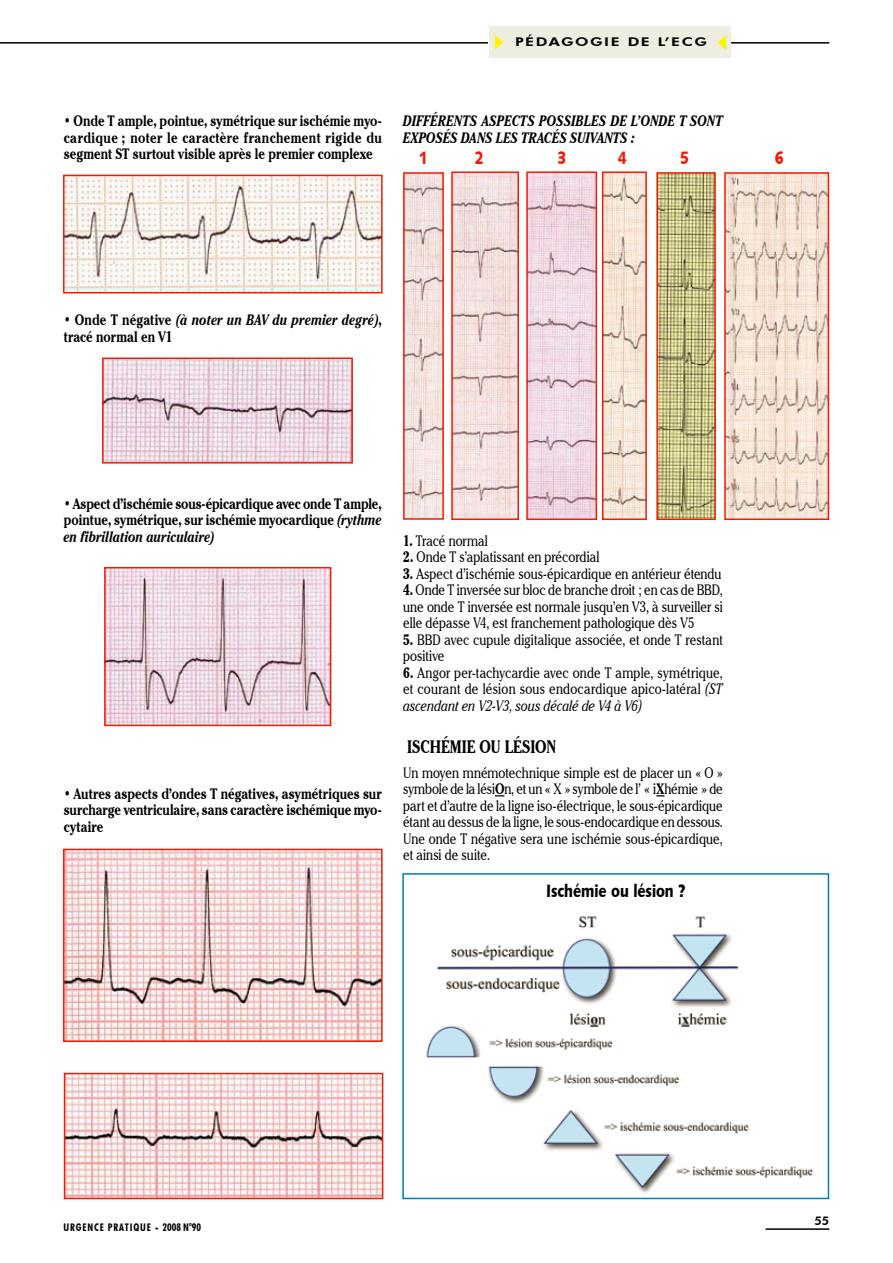
<style>
.page{position:relative;width:893px;height:1263px;background:#fff}
.page>*{position:absolute;margin:0;border:0;box-sizing:border-box;transform-origin:0 0}
.t1{font:18px "Humanist 531 BT Black A";color:#000;scale:.8 1}
.t2{font:700 18px "Cheltenham IT Cby BT";letter-spacing:.005em;color:#000;scale:.8 1}
.t3{font:18px "Humanist 531 BT Black A";color:#ee1c06;scale:.8 1}
.t4{font:15px/16.5px "Cheltenham IT Cby BT";color:#000;text-align:justify;scale:.8 1}
.t5{font:700 15px/16.5px "Cheltenham IT Cby BT";letter-spacing:.01em;color:#000;text-align:justify;scale:.8 1}
.t6{font:italic 700 15px/16.5px "Cheltenham IT Cby BT";letter-spacing:.02em;color:#000;scale:.8 1}
.t7{font:800 12px "Futura BT";letter-spacing:.1em;color:#000;scale:1.3 1}
.t8{font:800 12px "Futura BT";letter-spacing:.1em;color:#000}
.t9{font:700 condensed 10.5px "Futura BT";letter-spacing:.08em;color:#000}
.t10{font:700 condensed 6.15px "Futura BT";color:#000}
.s1{font-weight:400}
.s2{font-style:italic}
.s3{font-weight:700}
</style>
<div class="page">
<hr style="left:0;top:42px;width:829px;height:2px;background:#000">
<hr style="left:765px;top:1228px;width:64px;height:2px;background:#000">
<div style="left:489px;top:26px;width:241px;height:32px;background:#edede2"></div>
<svg style="left:494px;top:35px;width:10px;height:15px"></svg>
<svg style="left:717px;top:35px;width:10px;height:15px"></svg>
<img style="left:66px;top:178px;width:314px;height:112px">
<div style="left:63px;top:175px;width:320px;height:118px;border:2px solid #ee1c06"></div>
<img style="left:105px;top:360px;width:245px;height:101px">
<div style="left:102px;top:357px;width:251px;height:107px;border:2px solid #ee1c06"></div>
<img style="left:107px;top:570px;width:221px;height:153px">
<div style="left:104px;top:567px;width:227px;height:159px;border:2px solid #ee1c06"></div>
<img style="left:66px;top:852px;width:314px;height:187px">
<div style="left:63px;top:849px;width:320px;height:193px;border:2px solid #ee1c06"></div>
<img style="left:67px;top:1076px;width:313px;height:120px">
<div style="left:64px;top:1073px;width:319px;height:126px;border:2px solid #ee1c06"></div>
<img style="left:406px;top:175px;width:35px;height:342px">
<div style="left:403px;top:172px;width:41px;height:348px;border:2px solid #ee1c06"></div>
<img style="left:454px;top:174px;width:62px;height:343px">
<div style="left:451px;top:171px;width:68px;height:349px;border:2px solid #ee1c06"></div>
<img style="left:529px;top:174px;width:65px;height:343px">
<div style="left:526px;top:171px;width:71px;height:349px;border:2px solid #ee1c06"></div>
<img style="left:605px;top:174px;width:39px;height:343px">
<div style="left:602px;top:171px;width:45px;height:349px;border:2px solid #ee1c06"></div>
<img style="left:659px;top:175px;width:54px;height:342px">
<div style="left:656px;top:172px;width:60px;height:348px;border:2px solid #ee1c06"></div>
<img style="left:727px;top:175px;width:99px;height:342px">
<div style="left:724px;top:172px;width:105px;height:348px;border:2px solid #ee1c06"></div>
<img style="left:426px;top:916px;width:388px;height:277px">
<div style="left:402px;top:873px;width:427px;height:326px;border:2px solid #007fc0"></div>
<p class="t7" style="left:515px;top:34px;width:149px">PÉDAGOGIE DE L’ECG</p>
<p class="t5" style="left:64px;top:112px;width:399px"><span class="s1">•</span> Onde T ample, pointue, symétrique sur ischémie myo&shy;cardique ; noter le caractère franchement rigide du segment ST surtout visible après le premier complexe</p>
<p class="t6" style="left:403px;top:112px;width:401px">DIFFÉRENTS ASPECTS POSSIBLES DE L’ONDE T SONT<br>EXPOSÉS DANS LES TRACÉS SUIVANTS :</p>
<p class="t3" style="left:419px;top:147px;width:13px">1</p>
<p class="t3" style="left:475px;top:147px;width:13px">2</p>
<p class="t3" style="left:557px;top:147px;width:13px">3</p>
<p class="t3" style="left:618px;top:147px;width:13px">4</p>
<p class="t3" style="left:680px;top:147px;width:13px">5</p>
<p class="t3" style="left:775px;top:147px;width:13px">6</p>
<p class="t5" style="left:64px;top:311px;width:399px"><span class="s1">•</span> Onde T négative <span class="s2">(À NOTER UN BAV DU PREMIER DEGRÉ)</span>, tracé normal en V1</p>
<p class="t5" style="left:64px;top:495px;width:399px"><span class="s1">•</span> Aspect d’ischémie sous-épicardique avec onde T ample, pointue, symétrique, sur ischémie myocardique <span class="s2">(RYTHME EN FIBRILLATION AURICULAIRE)</span></p>
<p class="t5" style="left:64px;top:785px;width:399px"><span class="s1">•</span> Autres aspects d’ondes T négatives, asymétriques sur surcharge ventriculaire, sans caractère ischémique myo&shy;cytaire</p>
<p class="t4" style="left:403px;top:532px;width:108px"><span class="s3">1.</span> Tracé normal</p>
<p class="t4" style="left:403px;top:548px;width:247px"><span class="s3">2.</span> Onde T s’aplatissant en précordial</p>
<p class="t4" style="left:403px;top:565px;width:400px"><span class="s3">3.</span> Aspect d’ischémie sous-épicardique en antérieur étendu</p>
<p class="t4" style="left:403px;top:581px;width:401px"><span class="s3">4.</span> Onde T inversée sur bloc de branche droit ; en cas de BBD, une onde T inversée est normale jusqu’en V3, à surveiller si elle dépasse V4, est franchement pathologique dès V5</p>
<p class="t4" style="left:403px;top:631px;width:401px"><span class="s3">5.</span> BBD avec cupule digitalique associée, et onde T restant positive</p>
<p class="t4" style="left:403px;top:664px;width:401px"><span class="s3">6.</span> Angor per-tachycardie avec onde T ample, symétrique, et courant de lésion sous endocardique apico-latéral <span class="s2">(ST ascendant en V2-V3, sous décalé de V4 à V6)</span></p>
<p class="t2" style="left:407px;top:735px;width:188px">Ischémie ou lésion</p>
<p class="t4" style="left:403px;top:764px;width:401px">Un moyen mnémotechnique simple est de placer un « O » symbole de la lési<span class="s3">O</span>n, et un « X » symbole de l’ « i<span class="s3">X</span>hémie » de part et d’autre de la ligne iso-électrique, le sous-épicardique étant au dessus de la ligne, le sous-endocardique en dessous.<br>Une onde T négative sera une ischémie sous-épicardique, et ainsi de suite.</p>
<p class="t1" style="left:546px;top:879px;width:176px">Ischémie ou lésion ?</p>
<p class="t10" style="left:189px;top:1220px;width:4px">o</p>
<p class="t9" style="left:64px;top:1221px;width:139px">URGENCE PRATIQUE - 2008 N 90</p>
<p class="t8" style="left:815px;top:1213px;width:16px">55</p>
</div>
